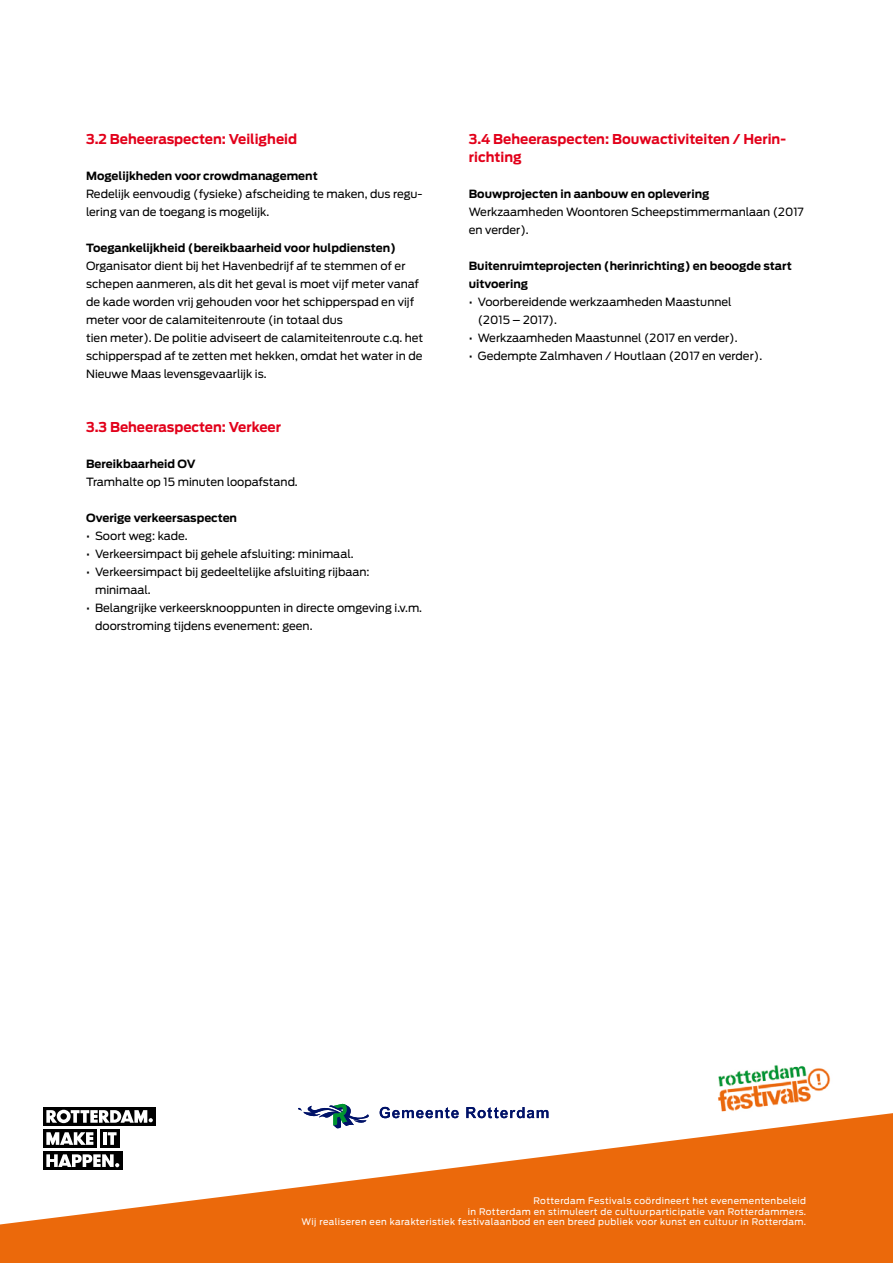
<style>
.page{position:relative;width:893px;height:1263px;background:#fff}
.page>*{position:absolute;margin:0;border:0;box-sizing:border-box;transform-origin:0 0}
.t1{font:700 13.5px/18px "Antenna";color:#e2001a}
.t2{font:11.25px/18px "Antenna";color:#000}
.t3{font:700 11.25px/18px "Antenna";color:#000}
.t4{font:9px/10.8px "Antenna";letter-spacing:.045em;color:#fff;text-align:right}
</style>
<div class="page">
<svg style="left:0;top:1113px;width:893px;height:150px;fill:#eb690b"></svg>
<svg style="left:298px;top:1103px;width:71px;height:26px"></svg>
<svg style="left:380px;top:1107px;width:79px;height:11px"></svg>
<svg style="left:466px;top:1107px;width:82px;height:11px"></svg>
<img style="left:718px;top:1065px;width:113px;height:47px">
<div style="left:100px;top:1129px;width:20px;height:19px;background:#000"></div>
<hr style="left:103px;top:1132px;width:4px;height:13px;background:#fff">
<svg style="left:108px;top:1132px;width:9px;height:13px"></svg>
<div style="left:43px;top:1129px;width:54px;height:19px;background:#000"></div>
<svg style="left:46px;top:1132px;width:47px;height:13px"></svg>
<div style="left:43px;top:1107px;width:113px;height:19px;background:#000"></div>
<svg style="left:46px;top:1110px;width:107px;height:13px"></svg>
<div style="left:43px;top:1151px;width:79px;height:19px;background:#000"></div>
<svg style="left:46px;top:1154px;width:73px;height:13px"></svg>
<p class="t1" style="left:86px;top:130px;width:212px">3.2 Beheeraspecten: Veiligheid</p>
<p class="t3" style="left:86px;top:167px;width:233px">Mogelijkheden voor crowdmanagement</p>
<p class="t2" style="left:86px;top:185px;width:338px">Redelijk eenvoudig (fysieke) afscheiding te maken, dus regu&shy;lering van de toegang is mogelijk.</p>
<p class="t3" style="left:86px;top:239px;width:311px">Toegankelijkheid (bereikbaarheid voor hulpdiensten)</p>
<p class="t2" style="left:86px;top:257px;width:339px">Organisator dient bij het Havenbedrijf af te stemmen of er schepen aanmeren, als dit het geval is moet vijf meter vanaf de kade worden vrij gehouden voor het schipperspad en vijf meter voor de calamiteitenroute (in totaal dus<br>tien meter). De politie adviseert de calamiteitenroute c.q. het schipperspad af te zetten met hekken, omdat het water in de Nieuwe Maas levensgevaarlijk is.</p>
<p class="t1" style="left:86px;top:418px;width:197px">3.3 Beheeraspecten: Verkeer</p>
<p class="t3" style="left:86px;top:455px;width:111px">Bereikbaarheid OV</p>
<p class="t2" style="left:86px;top:473px;width:213px">Tramhalte op 15 minuten loopafstand.</p>
<p class="t3" style="left:86px;top:509px;width:152px">Overige verkeersaspecten</p>
<p class="t2" style="left:86px;top:527px;width:103px">• Soort weg: kade.</p>
<p class="t2" style="left:86px;top:545px;width:269px">• Verkeersimpact bij gehele afsluiting: minimaal.</p>
<p class="t2" style="left:95px;top:563px;width:276px;text-indent:-9px">• Verkeersimpact bij gedeeltelijke afsluiting rijbaan: minimaal.</p>
<p class="t2" style="left:95px;top:599px;width:328px;text-indent:-9px">• Belangrijke verkeersknooppunten in directe omgeving i.v.m. doorstroming tijdens evenement: geen.</p>
<p class="t1" style="left:469px;top:130px;width:319px">3.4 Beheeraspecten: Bouwactiviteiten / Herin&shy;richting</p>
<p class="t3" style="left:469px;top:185px;width:242px">Bouwprojecten in aanbouw en oplevering</p>
<p class="t2" style="left:469px;top:203px;width:336px">Werkzaamheden Woontoren Scheepstimmermanlaan (2017 en verder).</p>
<p class="t3" style="left:469px;top:257px;width:324px">Buitenruimteprojecten (herinrichting) en beoogde start uitvoering</p>
<p class="t2" style="left:478px;top:293px;width:255px;text-indent:-9px">• Voorbereidende werkzaamheden Maastunnel (2015 – 2017).</p>
<p class="t2" style="left:469px;top:329px;width:270px">• Werkzaamheden Maastunnel (2017 en verder).</p>
<p class="t2" style="left:469px;top:347px;width:295px">• Gedempte Zalmhaven / Houtlaan (2017 en verder).</p>
<p class="t4" style="left:302px;top:1195px;width:506px">Rotterdam Festivals coördineert het evenementenbeleid<br>in Rotterdam en stimuleert de cultuurparticipatie van Rotterdammers.<br>Wij realiseren een karakteristiek festivalaanbod en een breed publiek voor kunst en cultuur in Rotterdam.</p>
</div>
